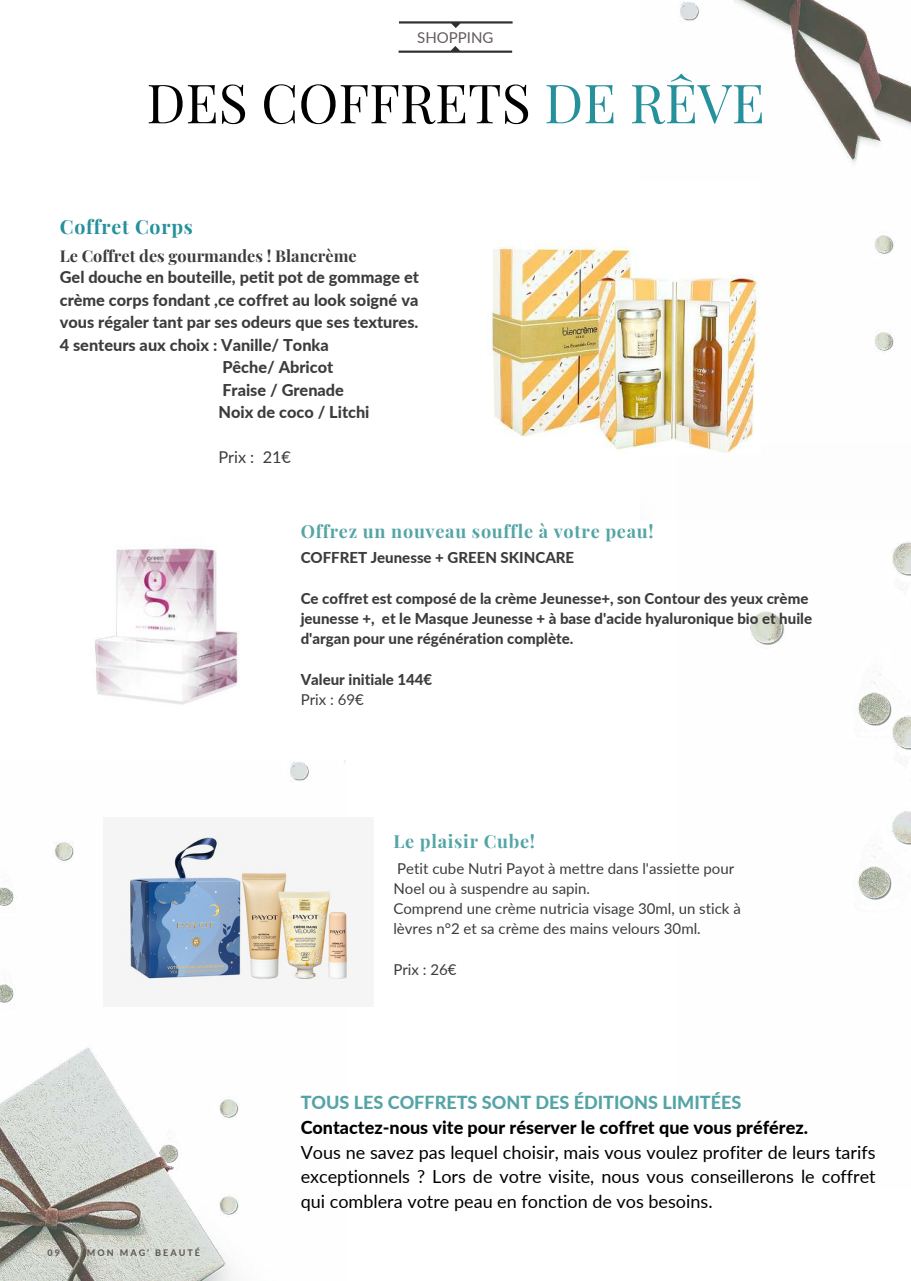
<style>
.page{position:relative;width:911px;height:1281px;background:#fff}
.page>*{position:absolute;margin:0;border:0;box-sizing:border-box;transform-origin:0 0}
.t1{font:54px "Playfair Display";color:#000}
.t2{font:700 19.5px "Playfair Display";letter-spacing:.04em;color:#26909b}
.t3{font:18px/24.8px "Lato";color:#000;text-align:justify}
.t4{font:800 18px "Lato";color:#000}
.t5{font:700 18px "Playfair Display";letter-spacing:.04em;color:#54a4a6}
.t6{font:800 18px "Lato";color:#54a4a6}
.t7{font:800 16.35px "Lato";color:#3c3c3b}
.t8{font:700 16.35px "Playfair Display";color:#3c3c3b}
.t9{font:16.35px "Lato";color:#3c3c3b}
.t10{font:800 15px/20.2px "Lato";color:#3c3c3b}
.t11{font:15px/20.2px "Lato";color:#3c3c3b}
.t12{font:15px "Lato";color:#635b5b}
.t13{font:800 9px "Lato";letter-spacing:.22em;color:#635b5b}
.s1{color:#26909b}
</style>
<div class="page">
<svg style="left:399px;top:21px;width:113px;height:7px"></svg>
<svg style="left:398px;top:46px;width:114px;height:7px"></svg>
<img style="left:680px;top:0;width:230px;height:351px">
<img style="left:0;top:760px;width:346px;height:520px">
<img style="left:103px;top:817px;width:246px;height:189px">
<img style="left:750px;top:542px;width:160px;height:358px">
<img style="left:487px;top:182px;width:272px;height:271px">
<img style="left:95px;top:548px;width:143px;height:157px">
<p class="t12" style="left:417px;top:27px;width:78px">SHOPPING</p>
<h1 class="t1" style="left:146px;top:61px;width:619px">DES COFFRETS <span class="s1">DE RÊVE</span></h1>
<h2 class="t2" style="left:60px;top:211px;width:135px">Coffret Corps</h2>
<p class="t8" style="left:60px;top:243px;width:298px">Le Coffret des gourmandes ! Blancrème</p>
<p class="t7" style="left:60px;top:265px;width:360px">Gel douche en bouteille, petit pot de gommage et</p>
<p class="t7" style="left:60px;top:288px;width:360px">crème corps fondant ,ce coffret au look soigné va</p>
<p class="t7" style="left:60px;top:310px;width:360px">vous régaler tant par ses odeurs que ses textures.</p>
<p class="t7" style="left:60px;top:333px;width:270px">4 senteurs aux choix : Vanille/ Tonka</p>
<p class="t7" style="left:222px;top:355px;width:112px">Pêche/ Abricot</p>
<p class="t7" style="left:222px;top:378px;width:123px">Fraise / Grenade</p>
<p class="t7" style="left:218px;top:400px;width:152px">Noix de coco / Litchi</p>
<p class="t9" style="left:218px;top:446px;width:74px">Prix : 21€</p>
<p class="t5" style="left:300px;top:517px;width:354px">Offrez un nouveau souffle à votre peau!</p>
<p class="t10" style="left:300px;top:547px;width:275px">COFFRET Jeunesse + GREEN SKINCARE</p>
<p class="t10" style="left:300px;top:587px;width:512px">Ce coffret est composé de la crème Jeunesse+, son Contour des yeux crème jeunesse +, et le Masque Jeunesse + à base d'acide hyaluronique bio et huile d'argan pour une régénération complète.</p>
<p class="t10" style="left:300px;top:668px;width:133px">Valeur initiale 144€</p>
<p class="t11" style="left:300px;top:689px;width:65px">Prix : 69€</p>
<p class="t5" style="left:393px;top:827px;width:143px">Le plaisir Cube!</p>
<p class="t11" style="left:393px;top:857px;width:349px">Petit cube Nutri Payot à mettre dans l'assiette pour Noel ou à suspendre au sapin.<br>Comprend une crème nutricia visage 30ml, un stick à lèvres n°2 et sa crème des mains velours 30ml.</p>
<p class="t11" style="left:393px;top:958px;width:65px">Prix : 26€</p>
<p class="t13" style="left:48px;top:1245px;width:27px">09 |</p>
<p class="t13" style="left:87px;top:1245px;width:114px">MON MAG' BEAUTÉ</p>
<p class="t6" style="left:300px;top:1089px;width:442px">TOUS LES COFFRETS SONT DES ÉDITIONS LIMITÉES</p>
<p class="t4" style="left:300px;top:1113px;width:508px">Contactez-nous vite pour réserver le coffret que vous préférez.</p>
<p class="t3" style="left:300px;top:1138px;width:576px">Vous ne savez pas lequel choisir, mais vous voulez profiter de leurs tarifs exceptionnels ? Lors de votre visite, nous vous conseillerons le coffret qui comblera votre peau en fonction de vos besoins.</p>
</div>
